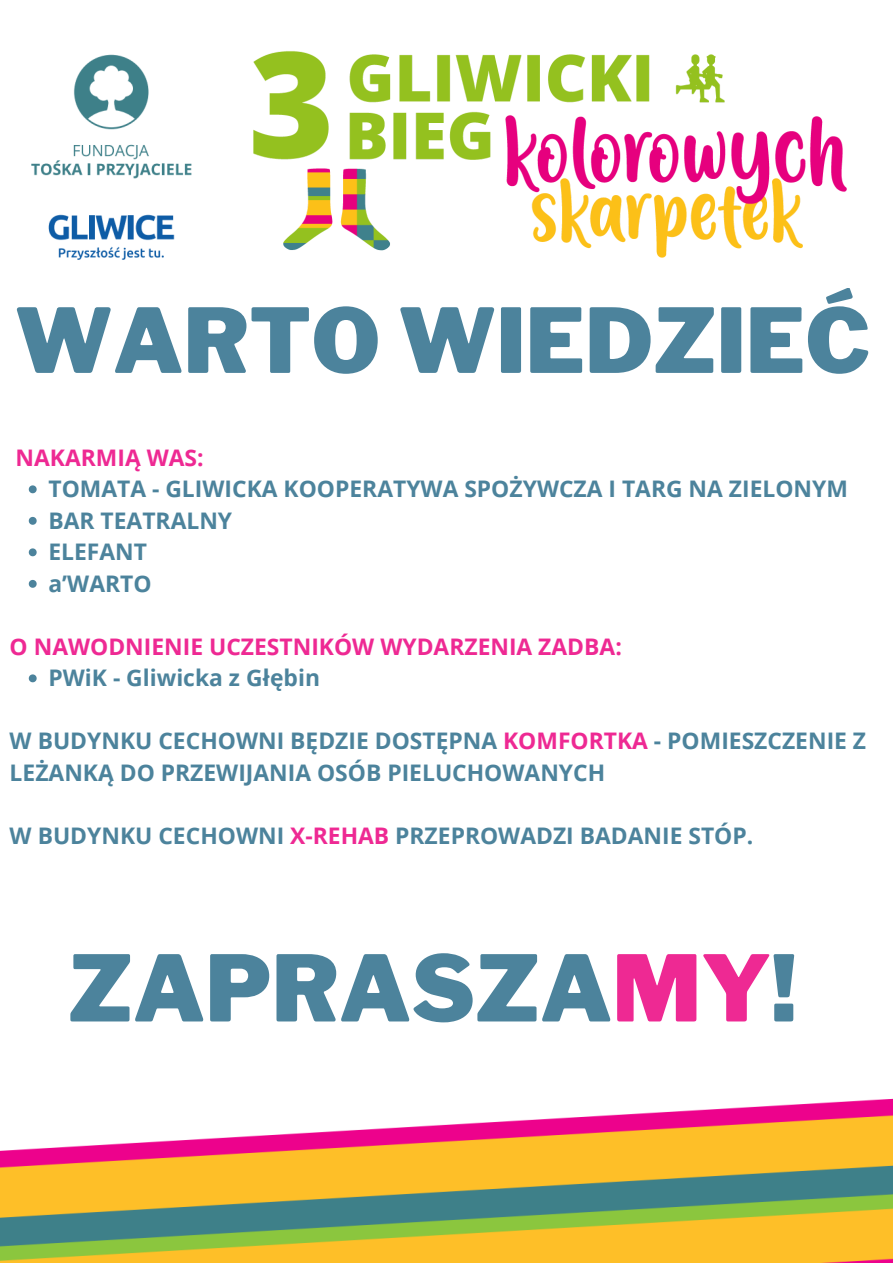
<style>
.page{position:relative;width:893px;height:1263px;background:#fff}
.page>*{position:absolute;margin:0;border:0;box-sizing:border-box;transform-origin:0 0}
.t1{font:900 90.75px "Libre Franklin";color:#4c839c}
.t2{font:900 88.5px "Libre Franklin";color:#4c839c}
.t3{font:700 22.88px/31.5px "Open Sans";color:#4c839c}
.t4{font:700 22.88px "Open Sans";color:#ee2993}
.s1{color:#ee2993}
</style>
<div class="page">
<img style="left:31px;top:54px;width:141px;height:206px">
<img style="left:0;top:1098px;width:893px;height:165px">
<svg style="left:29px;top:485px;width:8px;height:8px"></svg>
<svg style="left:29px;top:517px;width:8px;height:8px"></svg>
<svg style="left:29px;top:548px;width:8px;height:8px"></svg>
<svg style="left:29px;top:580px;width:8px;height:8px"></svg>
<svg style="left:29px;top:674px;width:8px;height:8px"></svg>
<img style="left:172px;top:51px;width:675px;height:207px">
<h1 class="t2" style="left:15px;top:287px;width:857px">WARTO WIEDZIEĆ</h1>
<h2 class="t4" style="left:16px;top:441px;width:190px">NAKARMIĄ WAS:</h2>
<p class="t3" style="left:48px;top:473px;width:801px">TOMATA - GLIWICKA KOOPERATYWA SPOŻYWCZA I TARG NA ZIELONYM</p>
<p class="t3" style="left:48px;top:504px;width:185px">BAR TEATRALNY</p>
<p class="t3" style="left:48px;top:536px;width:100px">ELEFANT</p>
<p class="t3" style="left:48px;top:567px;width:105px">a’WARTO</p>
<h2 class="t4" style="left:10px;top:630px;width:614px">O NAWODNIENIE UCZESTNIKÓW WYDARZENIA ZADBA:</h2>
<p class="t3" style="left:48px;top:662px;width:273px">PWiK - Gliwicka z Głębin</p>
<h2 class="t3" style="left:10px;top:725px;width:858px">W BUDYNKU CECHOWNI BĘDZIE DOSTĘPNA <span class="s1">KOMFORTKA</span> - POMIESZCZENIE Z<br>LEŻANKĄ DO PRZEWIJANIA OSÓB PIELUCHOWANYCH</h2>
<h2 class="t3" style="left:10px;top:819px;width:745px">W BUDYNKU CECHOWNI <span class="s1">X-REHAB</span> PRZEPROWADZI BADANIE STÓP.</h2>
<p class="t1" style="left:68px;top:934px;width:730px">ZAPRASZA<span class="s1">MY</span>!</p>
</div>
